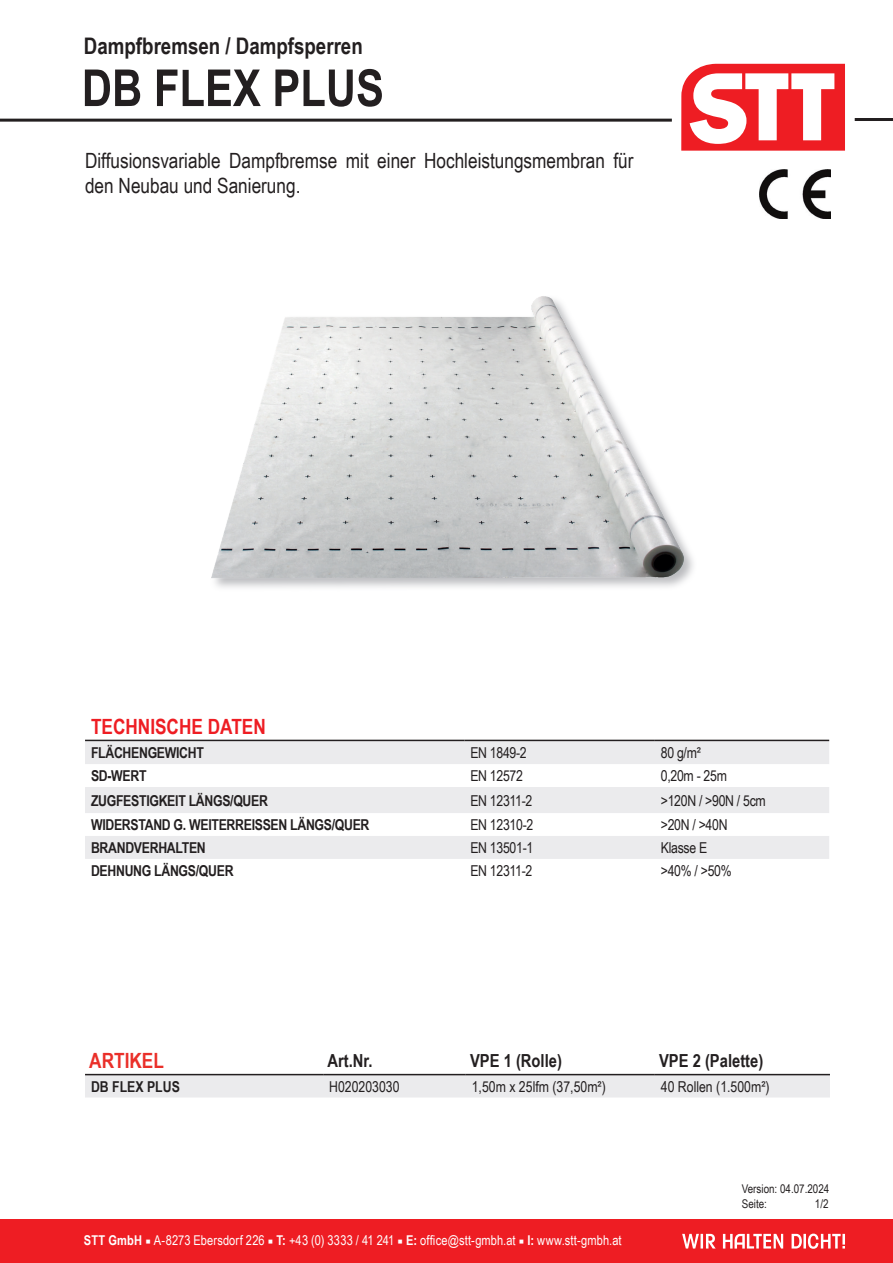
<style>
.page{position:relative;width:893px;height:1263px;background:#fff}
.page>*{position:absolute;margin:0;border:0;box-sizing:border-box;transform-origin:0 0}
.t1{font:700 51px "Arial Narrow";color:#231f20}
.t2{font:700 22.8px "Arial Narrow";color:#231f20}
.t3{font:21px/25.2px "Arial Narrow";color:#231f20}
.t4{font:700 21px "Arial Narrow";color:#ee1d23}
.t5{font:700 21px "Arial Narrow";color:#ea2f29}
.t6{font:700 18px "Arial Narrow";color:#231f20}
.t7{font:700 15px "Arial Narrow";letter-spacing:-.02em;color:#231f20}
.t8{font:15px "Arial Narrow";letter-spacing:-.02em;color:#231f20}
.t9{font:15px "Arial Narrow";color:#231f20}
.t10{font:700 15px "Arial Narrow";color:#231f20}
.t11{font:13.5px "Arial Narrow";letter-spacing:.005em;color:#fff}
.t12{font:12px/15px "Arial Narrow";color:#231f20}
.s1{font-weight:700}
.s2{font-family:"Minion Pro"}
</style>
<div class="page">
<div style="left:85px;top:1075px;width:745px;height:22px;background:#ebebed"></div>
<hr style="left:85px;top:1074px;width:238px;height:1px;background:#231f20">
<hr style="left:323px;top:1074px;width:143px;height:1px;background:#231f20">
<hr style="left:466px;top:1074px;width:189px;height:1px;background:#231f20">
<hr style="left:655px;top:1074px;width:175px;height:1px;background:#231f20">
<img style="left:759px;top:170px;width:71px;height:49px">
<svg style="left:85px;top:741px;width:744px;height:118px;fill:#ebebed"></svg>
<hr style="left:85px;top:740px;width:379px;height:1px;background:#231f20">
<hr style="left:464px;top:740px;width:191px;height:1px;background:#231f20">
<hr style="left:655px;top:740px;width:174px;height:1px;background:#231f20">
<hr style="left:0;top:119px;width:672px;height:3px;background:#231f20">
<hr style="left:855px;top:118px;width:38px;height:3px;background:#231f20">
<img style="left:211px;top:296px;width:482px;height:292px">
<svg style="left:681px;top:64px;width:164px;height:87px"></svg>
<div style="left:0;top:1219px;width:893px;height:44px;background:#ee1d23"></div>
<svg style="left:682px;top:1233px;width:163px;height:16px"></svg>
<h2 class="t2" style="left:84px;top:29px;width:280px">Dampfbremsen / Dampfsperren</h2>
<h1 class="t1" style="left:82px;top:49px;width:304px">DB FLEX PLUS</h1>
<h3 class="t3" style="left:85px;top:147px;width:550px">Diffusionsvariable Dampfbremse mit einer Hochleistungsmembran für den Neubau und Sanierung.</h3>
<h3 class="t4" style="left:91px;top:711px;width:176px">TECHNISCHE DATEN</h3>
<p class="t7" style="left:91px;top:741px;width:114px">FLÄCHENGEWICHT</p>
<p class="t8" style="left:470px;top:742px;width:58px">EN 1849-2</p>
<p class="t8" style="left:661px;top:742px;width:41px">80 g/m²</p>
<p class="t7" style="left:91px;top:764px;width:57px">SD-WERT</p>
<p class="t8" style="left:470px;top:765px;width:54px">EN 12572</p>
<p class="t8" style="left:661px;top:765px;width:68px">0,20m - 25m</p>
<p class="t7" style="left:91px;top:789px;width:178px">ZUGFESTIGKEIT LÄNGS/QUER</p>
<p class="t8" style="left:470px;top:789px;width:64px">EN 12311-2</p>
<p class="t8" style="left:661px;top:789px;width:106px">&gt;120N / &gt;90N / 5cm</p>
<p class="t7" style="left:91px;top:813px;width:280px">WIDERSTAND G. WEITERREISSEN LÄNGS/QUER</p>
<p class="t8" style="left:470px;top:814px;width:64px">EN 12310-2</p>
<p class="t8" style="left:661px;top:814px;width:68px">&gt;20N / &gt;40N</p>
<p class="t7" style="left:91px;top:836px;width:116px">BRANDVERHALTEN</p>
<p class="t8" style="left:470px;top:837px;width:64px">EN 13501-1</p>
<p class="t8" style="left:661px;top:837px;width:48px">Klasse E</p>
<p class="t7" style="left:91px;top:859px;width:144px">DEHNUNG LÄNGS/QUER</p>
<p class="t8" style="left:470px;top:859px;width:64px">EN 12311-2</p>
<p class="t8" style="left:661px;top:859px;width:72px">&gt;40% / &gt;50%</p>
<h3 class="t5" style="left:89px;top:1045px;width:76px">ARTIKEL</h3>
<p class="t6" style="left:327px;top:1047px;width:47px">Art.Nr.</p>
<p class="t6" style="left:470px;top:1047px;width:93px">VPE 1 (Rolle)</p>
<p class="t6" style="left:659px;top:1047px;width:106px">VPE 2 (Palette)</p>
<p class="t10" style="left:91px;top:1075px;width:90px">DB FLEX PLUS</p>
<p class="t9" style="left:329px;top:1075px;width:72px">H020203030</p>
<p class="t9" style="left:472px;top:1075px;width:135px">1,50m x 25lfm (37,50m²)</p>
<p class="t9" style="left:661px;top:1075px;width:110px">40 Rollen (1.500m²)</p>
<p class="t11" style="left:84px;top:1230px;width:539px"><span class="s1">STT GmbH</span> <span class="s2">■</span> A-8273 Ebersdorf 226 <span class="s2">■</span> <span class="s1">T:</span> +43 (0) 3333 / 41 241 <span class="s2">■</span> <span class="s1">E:</span> office@stt-gmbh.at <span class="s2">■</span> <span class="s1">I:</span> www.stt-gmbh.at</p>
<p class="t12" style="left:742px;top:1181px;width:89px">Version: 04.07.2024<br>Seite:</p>
<p class="t12" style="left:815px;top:1196px;width:15px">1/2</p>
</div>
